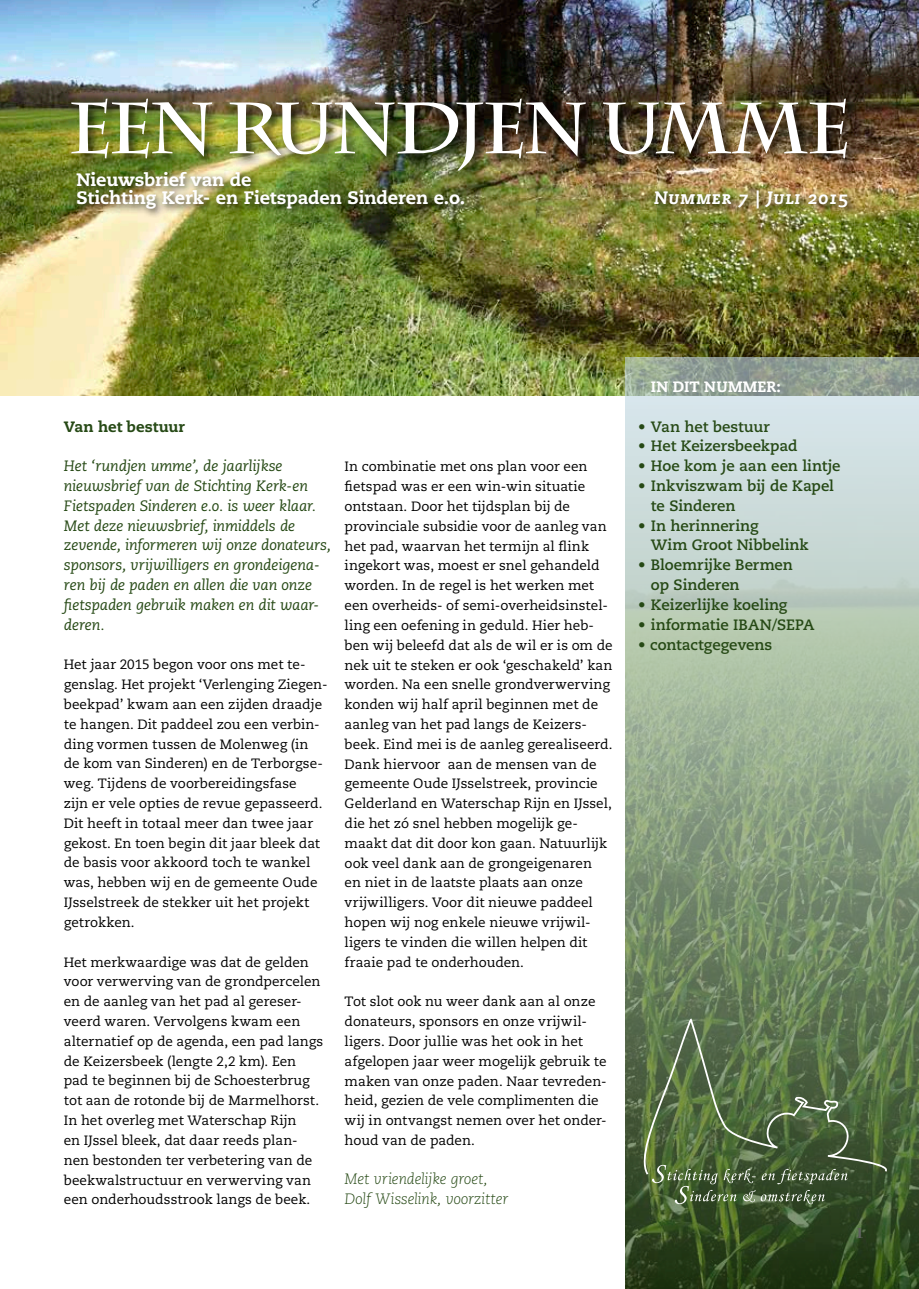
<style>
.page{position:relative;width:919px;height:1289px;background:#fff}
.page>*{position:absolute;margin:0;border:0;box-sizing:border-box;transform-origin:0 0}
.t1{font:700 72px "Charlemagne Std";letter-spacing:-.07em;color:#fff}
.t2{font:800 18px/18px "Caecilia LT Std";letter-spacing:-.01em;color:#fff}
.t3{font:italic 800 18px "Caecilia LT Std";letter-spacing:.025em;color:#fff}
.t4{font:italic 15px/19.8px "Caecilia LT Std";letter-spacing:-.01em;color:#264915}
.t5{font:700 15px/19.8px "Caecilia LT Std";color:#264915}
.t6{font:italic 300 15px/19.8px "Caecilia LT Std";letter-spacing:-.01em;color:#264915}
.t7{font:800 15px "Caecilia LT Std";color:#264915}
.t8{font:800 15px "Caecilia LT Std";letter-spacing:.01em;color:#fff}
.t9{font:700 15px "Bodoni Std";color:#626262}
.t10{font:13.5px/19.8px "Caecilia LT Std";color:#000}
</style>
<div class="page">
<img style="left:0;top:0;width:918px;height:395px">
<svg style="left:625px;top:357px;width:293px;height:931px"></svg>
<svg style="left:638px;top:1018px;width:249px;height:186px"></svg>
<div style="left:69px;top:96px;width:791px;height:88px;background:#000;opacity:.75"></div>
<div style="left:72px;top:167px;width:401px;height:51px;background:#000;opacity:.75"></div>
<div style="left:650px;top:186px;width:207px;height:32px;background:#000;opacity:.75"></div>
<h1 class="t1" style="left:68px;top:86px;width:785px">EEN RUNDJEN UMME</h1>
<h2 class="t2" style="left:77px;top:171px;width:390px">Nieuwsbrief van de<br>Stichting Kerk- en Fietspaden Sinderen e.o.</h2>
<h2 class="t3" style="left:654px;top:187px;width:196px">Nummer 7 | Juli 2015</h2>
<p class="t7" style="left:64px;top:417px;width:123px">Van het bestuur</p>
<p class="t4" style="left:64px;top:456px;width:269px">Het ‘rundjen umme’, de jaarlijkse nieuwsbrief van de Stichting Kerk-en Fietspaden Sinderen e.o. is weer klaar.<br>Met deze nieuwsbrief, inmiddels de zevende, informeren wij onze donateurs, sponsors, vrijwilligers en grondeigena&shy;ren bij de paden en allen die van onze fietspaden gebruik maken en dit waar&shy;deren.</p>
<p class="t10" style="left:64px;top:655px;width:265px">Het jaar 2015 begon voor ons met te&shy;genslag. Het projekt ‘Verlenging Ziegen&shy;beekpad’ kwam aan een zijden draadje te hangen. Dit paddeel zou een verbin&shy;ding vormen tussen de Molenweg (in de kom van Sinderen) en de Terborgse&shy;weg. Tijdens de voorbereidingsfase<br>zijn er vele opties de revue gepasseerd.<br>Dit heeft in totaal meer dan twee jaar gekost. En toen begin dit jaar bleek dat de basis voor akkoord toch te wankel was, hebben wij en de gemeente Oude IJsselstreek de stekker uit het projekt getrokken.</p>
<p class="t10" style="left:64px;top:952px;width:261px">Het merkwaardige was dat de gelden voor verwerving van de grondpercelen en de aanleg van het pad al gereser&shy;veerd waren. Vervolgens kwam een alternatief op de agenda, een pad langs de Keizersbeek (lengte 2,2 km). Een pad te beginnen bij de Schoesterbrug tot aan de rotonde bij de Marmelhorst.<br>In het overleg met Waterschap Rijn<br>en IJssel bleek, dat daar reeds plan&shy;nen bestonden ter verbetering van de beekwalstructuur en verwerving van een onderhoudsstrook langs de beek.</p>
<p class="t10" style="left:344px;top:457px;width:269px">In combinatie met ons plan voor een fietspad was er een win-win situatie ontstaan. Door het tijdsplan bij de provinciale subsidie voor de aanleg van het pad, waarvan het termijn al flink ingekort was, moest er snel gehandeld worden. In de regel is het werken met een overheids- of semi-overheidsinstel&shy;ling een oefening in geduld. Hier heb&shy;ben wij beleefd dat als de wil er is om de nek uit te steken er ook ‘geschakeld’ kan worden. Na een snelle grondverwerving konden wij half april beginnen met de aanleg van het pad langs de Keizers&shy;beek. Eind mei is de aanleg gerealiseerd.<br>Dank hiervoor aan de mensen van de gemeente Oude IJsselstreek, provincie Gelderland en Waterschap Rijn en IJssel, die het zó snel hebben mogelijk ge&shy;maakt dat dit door kon gaan. Natuurlijk ook veel dank aan de grongeigenaren<br>en niet in de laatste plaats aan onze vrijwilligers. Voor dit nieuwe paddeel hopen wij nog enkele nieuwe vrijwil&shy;ligers te vinden die willen helpen dit fraaie pad te onderhouden.</p>
<p class="t10" style="left:344px;top:991px;width:263px">Tot slot ook nu weer dank aan al onze donateurs, sponsors en onze vrijwil&shy;ligers. Door jullie was het ook in het afgelopen jaar weer mogelijk gebruik te maken van onze paden. Naar tevreden&shy;heid, gezien de vele complimenten die wij in ontvangst nemen over het onder&shy;houd van de paden.</p>
<p class="t6" style="left:344px;top:1169px;width:165px">Met vriendelijke groet,<br>Dolf Wisselink, voorzitter</p>
<p class="t8" style="left:651px;top:377px;width:131px">IN DIT NUMMER:</p>
<p class="t5" style="left:638px;top:417px;width:133px">• Van het bestuur</p>
<p class="t5" style="left:638px;top:436px;width:161px">• Het Keizersbeekpad</p>
<p class="t5" style="left:638px;top:456px;width:204px">• Hoe kom je aan een lintje</p>
<p class="t5" style="left:651px;top:476px;width:184px;text-indent:-13px">• Inkviszwam bij de Kapel te Sinderen</p>
<p class="t5" style="left:651px;top:516px;width:159px;text-indent:-13px">• In herinnering<br>Wim Groot Nibbelink</p>
<p class="t5" style="left:651px;top:555px;width:143px;text-indent:-13px">• Bloemrijke Bermen op Sinderen</p>
<p class="t5" style="left:638px;top:595px;width:151px">• Keizerlijke koeling</p>
<p class="t5" style="left:638px;top:615px;width:178px">• informatie IBAN/SEPA</p>
<p class="t5" style="left:638px;top:634px;width:136px">• contactgegevens</p>
<p class="t9" style="left:855px;top:1223px;width:11px">1</p>
</div>
